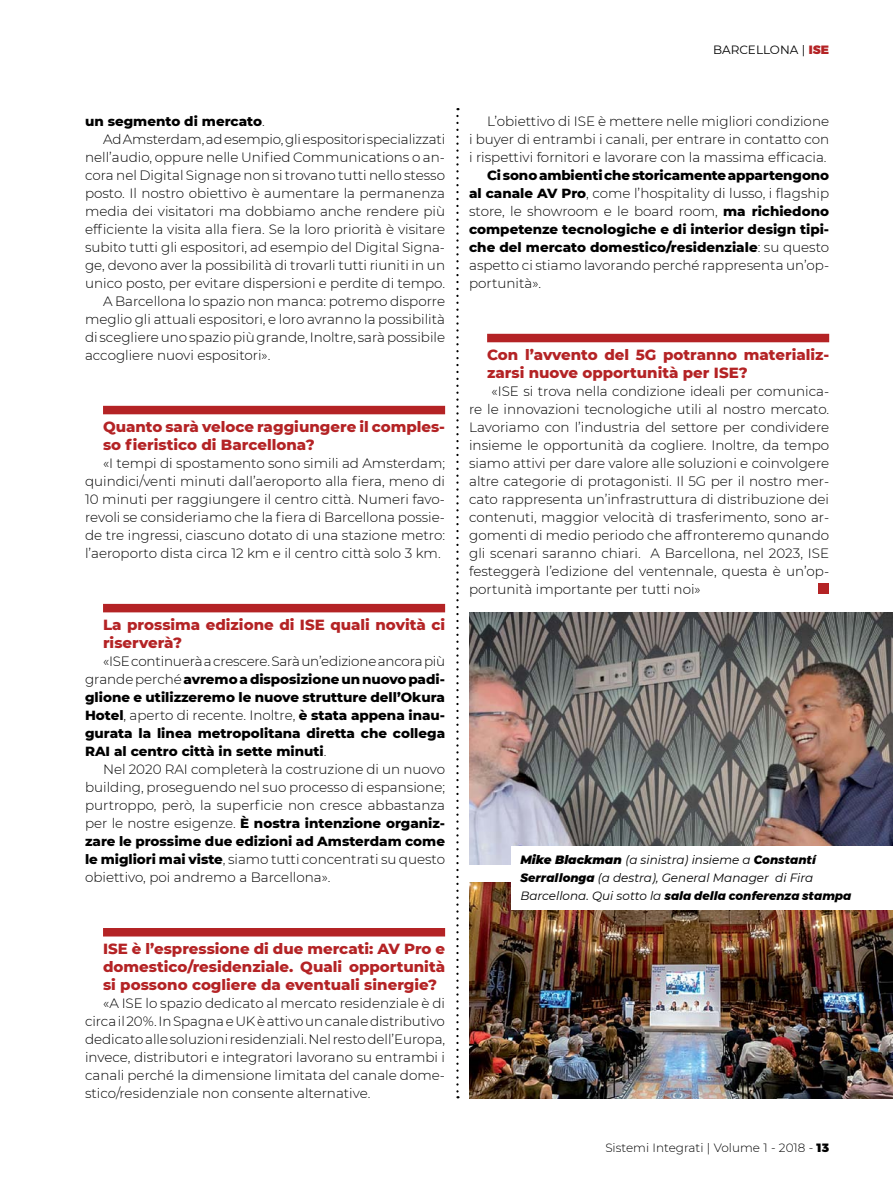
<style>
.page{position:relative;width:893px;height:1191px;background:#fff}
.page>*{position:absolute;margin:0;border:0;box-sizing:border-box;transform-origin:0 0}
.Capitoletto{font:800 15px/18px "Montserrat";color:#b42325}
.Testo{font:300 13.5px/18px "Montserrat";color:#000;text-align:justify}
.Testo-2{font:800 13.5px/18px "Montserrat";color:#000;text-align:justify}
.Caption_Testo_Eviden{font:italic 12px "Montserrat";color:#000}
.Caption_Testo_Eviden-2{font:italic 800 12px "Montserrat";color:#000}
.t1{font:300 12px "Montserrat";color:#000}
.t2{font:12px "Montserrat";color:#000}
.s1{font-weight:300}
.s2{font-weight:800}
.s3{font-weight:900;color:#b42325}
.s4{font-weight:900}
.s5{font-weight:400}
</style>
<div class="page">
<img style="left:469px;top:882px;width:424px;height:216px">
<img style="left:469px;top:612px;width:424px;height:252px">
<div style="left:512px;top:846px;width:381px;height:64px;background:#fff"></div>
<div style="left:103px;top:406px;width:342px;height:8px;background:#b42325"></div>
<div style="left:103px;top:604px;width:342px;height:8px;background:#b42325"></div>
<div style="left:103px;top:928px;width:342px;height:8px;background:#b42325"></div>
<div style="left:487px;top:334px;width:342px;height:8px;background:#b42325"></div>
<div style="left:819px;top:583px;width:10px;height:11px;background:#b42325"></div>
<svg style="left:456px;top:116px;width:3px;height:982px"></svg>
<p class="Testo-2" style="left:85px;top:111px;width:181px">un segmento di mercato<span class="s1">.</span></p>
<p class="Testo" style="left:85px;top:130px;width:362px;text-indent:18px">Ad Amsterdam, ad esempio, gli espositori specializzati nell’audio, oppure nelle Unified Communications o an&shy;cora nel Digital Signage non si trovano tutti nello stesso posto. Il nostro obiettivo è aumentare la permanenza media dei visitatori ma dobbiamo anche rendere più efficiente la visita alla fiera. Se la loro priorità è visitare subito tutti gli espositori, ad esempio del Digital Signa&shy;ge, devono aver la possibilità di trovarli tutti riuniti in un unico posto, per evitare dispersioni e perdite di tempo.</p>
<p class="Testo" style="left:85px;top:292px;width:362px;text-indent:18px">A Barcellona lo spazio non manca: potremo disporre meglio gli attuali espositori, e loro avranno la possibilità di scegliere uno spazio più grande, Inoltre, sarà possibile accogliere nuovi espositori».</p>
<p class="Capitoletto" style="left:103px;top:417px;width:344px">Quanto sarà veloce raggiungere il comples&shy;so fieristico di Barcellona?</p>
<p class="Testo" style="left:85px;top:454px;width:362px;text-indent:18px">«I tempi di spostamento sono simili ad Amsterdam; quindici/venti minuti dall’aeroporto alla fiera, meno di 10 minuti per raggiungere il centro città. Numeri favo&shy;revoli se consideriamo che la fiera di Barcellona possie&shy;de tre ingressi, ciascuno dotato di una stazione metro: l’aeroporto dista circa 12 km e il centro città solo 3 km.</p>
<p class="Capitoletto" style="left:103px;top:615px;width:344px">La prossima edizione di ISE quali novità ci riserverà?</p>
<p class="Testo-2" style="left:85px;top:651px;width:362px;text-indent:18px"><span class="s1">«ISE continuerà a crescere. Sarà un’edizione ancora più grande perché</span> avremo a disposizione un nuovo padi&shy;glione e utilizzeremo le nuove strutture dell’Okura Hotel<span class="s1">, aperto di recente. Inoltre,</span> è stata appena inau&shy;gurata la linea metropolitana diretta che collega RAI al centro città in sette minuti<span class="s1">.</span></p>
<p class="Testo" style="left:85px;top:760px;width:362px;text-indent:18px">Nel 2020 RAI completerà la costruzione di un nuovo building, proseguendo nel suo processo di espansione; purtroppo, però, la superficie non cresce abbastanza per le nostre esigenze. <span class="s2">È nostra intenzione organiz&shy;zare le prossime due edizioni ad Amsterdam come le migliori mai viste</span>, siamo tutti concentrati su questo obiettivo, poi andremo a Barcellona».</p>
<p class="Capitoletto" style="left:103px;top:939px;width:344px;text-align:justify">ISE è l’espressione di due mercati: AV Pro e domestico/residenziale. Quali opportunità si possono cogliere da eventuali sinergie?</p>
<p class="Testo" style="left:85px;top:994px;width:362px;text-indent:18px">«A ISE lo spazio dedicato al mercato residenziale è di circa il 20%. In Spagna e UK è attivo un canale distributivo dedicato alle soluzioni residenziali. Nel resto dell’Europa, invece, distributori e integratori lavorano su entrambi i canali perché la dimensione limitata del canale dome&shy;stico/residenziale non consente alternative.</p>
<p class="t2" style="left:713px;top:41px;width:118px">BARCELLONA | <span class="s3">ISE</span></p>
<p class="Testo" style="left:469px;top:112px;width:362px;text-indent:18px">L’obiettivo di ISE è mettere nelle migliori condizione i buyer di entrambi i canali, per entrare in contatto con i rispettivi fornitori e lavorare con la massima efficacia.</p>
<p class="Testo-2" style="left:469px;top:165px;width:362px;text-indent:18px">Ci sono ambienti che storicamente appartengono al canale AV Pro<span class="s1">, come l’hospitality di lusso, i flagship store, le showroom e le board room,</span> ma richiedono competenze tecnologiche e di interior design tipi&shy;che del mercato domestico/residenziale<span class="s1">: su questo aspetto ci stiamo lavorando perché rappresenta un’op&shy;portunità».</span></p>
<p class="Capitoletto" style="left:487px;top:345px;width:344px">Con l’avvento del 5G potranno materializ&shy;zarsi nuove opportunità per ISE?</p>
<p class="Testo" style="left:469px;top:382px;width:362px;text-indent:22px">«ISE si trova nella condizione ideali per comunica&shy;re le innovazioni tecnologiche utili al nostro mercato.<br>Lavoriamo con l’industria del settore per condividere insieme le opportunità da cogliere. Inoltre, da tempo siamo attivi per dare valore alle soluzioni e coinvolgere altre categorie di protagonisti. Il 5G per il nostro mer&shy;cato rappresenta un’infrastruttura di distribuzione dei contenuti, maggior velocità di trasferimento, sono ar&shy;gomenti di medio periodo che affronteremo qunando gli scenari saranno chiari. A Barcellona, nel 2023, ISE festeggerà l’edizione del ventennale, questa è un’op&shy;portunità importante per tutti noi»</p>
<p class="Caption_Testo_Eviden" style="left:520px;top:851px;width:297px"><span class="s4">Mike Blackman</span> (a sinistra) insieme a <span class="s2">Constantí</span></p>
<p class="Caption_Testo_Eviden" style="left:520px;top:869px;width:294px"><span class="s2">Serrallonga</span> (a destra), General Manager di Fira</p>
<p class="Caption_Testo_Eviden-2" style="left:520px;top:886px;width:333px"><span class="s5">Barcellona. Qui sotto la</span> sala della conferenza stampa</p>
<p class="t1" style="left:605px;top:1140px;width:225px">Sistemi Integrati | Volume 1 - 2018 - <span class="s4">13</span></p>
</div>
